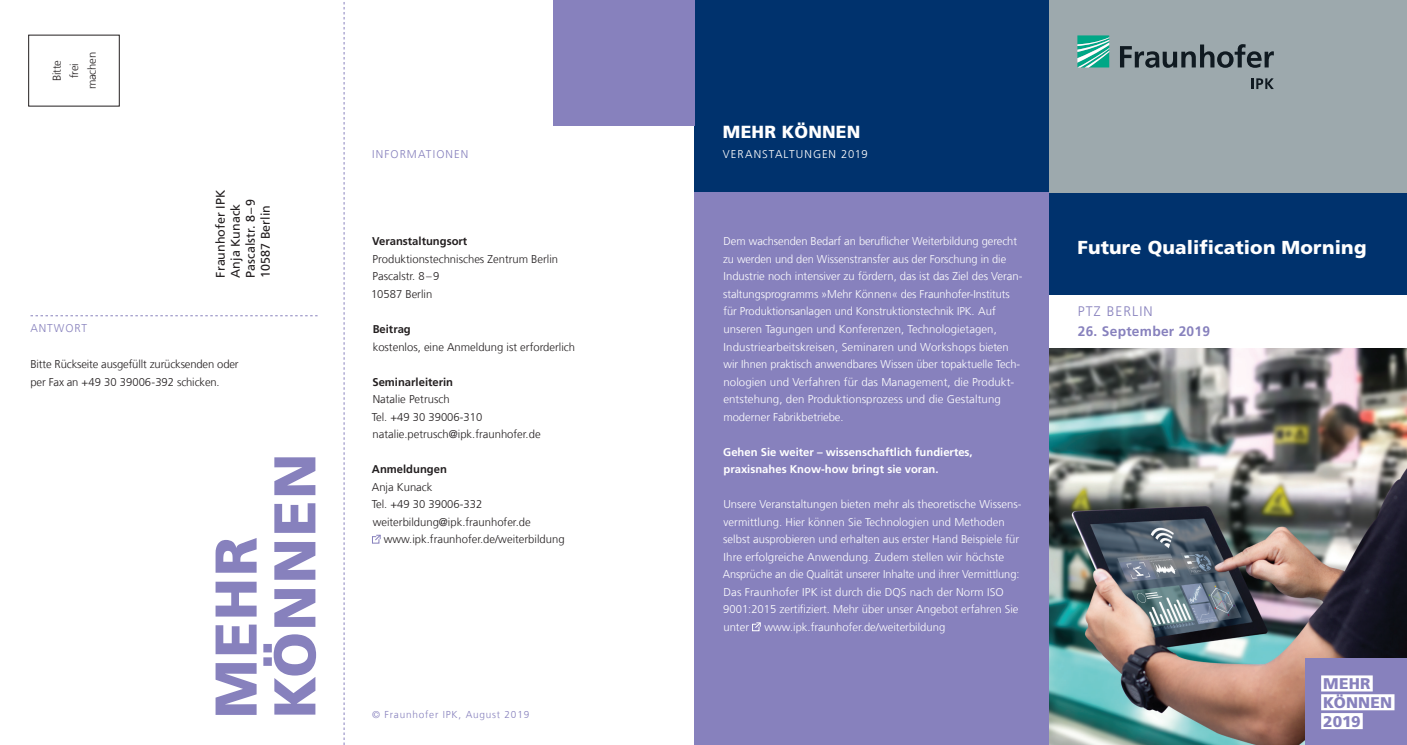
<style>
.page{position:relative;width:1407px;height:745px;background:#fff}
.page>*{position:absolute;margin:0;border:0;box-sizing:border-box;transform-origin:0 0}
.t1{font:900 58.75px/58.8px "Frutiger LT Com";letter-spacing:.02em;color:#8781bd}
.t2{font:900 18.75px "Frutiger LT Com";letter-spacing:.01em;color:#fff}
.t3{font:900 17.5px "Frutiger LT Com";letter-spacing:.01em;color:#fff}
.t4{font:900 15.5px/18.8px "Frutiger LT Com";letter-spacing:.015em;color:#8781bd}
.t5{font:700 13.75px "Frutiger LT Com";letter-spacing:.02em;color:#8781bd}
.t6{font:300 13.75px "Frutiger LT Com";letter-spacing:.08em;color:#8781bd}
.t7{font:12.5px/15px "Frutiger LT Com";color:#231f20}
.t8{font:300 11.25px/17.5px "Frutiger LT Com";color:#fff}
.t9{font:300 11.25px/17.5px "Frutiger LT Com";color:#231f20}
.t10{font:700 11.25px/17.5px "Frutiger LT Com";color:#fff}
.t11{font:700 11.25px "Frutiger LT Com";color:#231f20}
.t12{font:300 11.25px "Frutiger LT Com";letter-spacing:.085em;color:#fff}
.t13{font:300 11.25px "Frutiger LT Com";letter-spacing:.1em;color:#8781bd}
.t14{font:300 11.25px "Frutiger LT Com";letter-spacing:.08em;color:#8781bd}
.t15{font:300 10px "Frutiger LT Com";letter-spacing:.08em;color:#8781bd}
</style>
<div class="page">
<img style="left:1049px;top:348px;width:358px;height:396px">
<div style="left:1049px;top:99px;width:358px;height:234px;background:#00326d"></div>
<div style="left:694px;top:0;width:355px;height:193px;background:#00326d"></div>
<svg style="left:344px;top:2px;width:1px;height:742px"></svg>
<svg style="left:31px;top:315px;width:287px;height:1px"></svg>
<div style="left:1049px;top:0;width:358px;height:193px;background:#9da9ad"></div>
<svg style="left:1077px;top:35px;width:32px;height:32px"></svg>
<svg style="left:1120px;top:44px;width:154px;height:24px"></svg>
<svg style="left:1251px;top:78px;width:23px;height:11px"></svg>
<div style="left:694px;top:193px;width:355px;height:551px;background:#8781bd"></div>
<div style="left:28px;top:35px;width:92px;height:71px;border:1px solid #231f20"></div>
<svg style="left:372px;top:534px;width:9px;height:9px"></svg>
<svg style="left:752px;top:622px;width:9px;height:9px"></svg>
<div style="left:1049px;top:295px;width:358px;height:53px;background:#fff"></div>
<div style="left:1305px;top:658px;width:102px;height:86px;background:#8781bd"></div>
<div style="left:1321px;top:675px;width:51px;height:16px;background:#fff"></div>
<div style="left:1321px;top:693px;width:73px;height:16px;background:#fff"></div>
<div style="left:1321px;top:712px;width:41px;height:16px;background:#fff"></div>
<div style="left:553px;top:0;width:141px;height:126px;background:#8781bd"></div>
<p class="t9" style="left:48px;top:89px;width:39px;text-align:center;rotate:-90deg">Bitte frei machen</p>
<p class="t14" style="left:31px;top:322px;width:58px">Antwort</p>
<p class="t7" style="left:213px;top:277px;width:89px;rotate:-90deg">Fraunhofer IPK<br>Anja Kunack<br>Pascalstr. 8–9<br>10587 Berlin</p>
<p class="t9" style="left:31px;top:355px;width:210px">Bitte Rückseite ausgefüllt zurücksenden oder per Fax an +49 30 39006-392 schicken.</p>
<h1 class="t1" style="left:207px;top:718px;width:266px;rotate:-90deg">mehr können</h1>
<p class="t13" style="left:372px;top:148px;width:98px">informationen</p>
<p class="t11" style="left:372px;top:235px;width:97px">Veranstaltungsort</p>
<p class="t9" style="left:371px;top:250px;width:189px">Produktionstechnisches Zentrum Berlin<br>Pascalstr. 8–9<br>10587 Berlin</p>
<p class="t11" style="left:373px;top:322px;width:40px">Beitrag</p>
<p class="t9" style="left:373px;top:338px;width:204px">kostenlos, eine Anmeldung ist erforderlich</p>
<p class="t11" style="left:372px;top:375px;width:82px">Seminarleiterin</p>
<p class="t9" style="left:372px;top:390px;width:170px">Natalie Petrusch<br>Tel. +49 30 39006-310 natalie.petrusch@ipk.fraunhofer.de</p>
<p class="t11" style="left:372px;top:462px;width:77px">Anmeldungen</p>
<p class="t9" style="left:372px;top:478px;width:62px">Anja Kunack</p>
<p class="t9" style="left:372px;top:495px;width:112px">Tel. +49 30 39006-332</p>
<p class="t9" style="left:373px;top:513px;width:159px">weiterbildung@ipk.fraunhofer.de</p>
<p class="t9" style="left:384px;top:530px;width:182px">www.ipk.fraunhofer.de/weiterbildung</p>
<p class="t15" style="left:372px;top:708px;width:159px">© Fraunhofer IPK, August 2019</p>
<h3 class="t3" style="left:723px;top:122px;width:139px">Mehr Können</h3>
<p class="t12" style="left:723px;top:148px;width:146px">Veranstaltungen 2019</p>
<p class="t8" style="left:723px;top:233px;width:301px">Dem wachsenden Bedarf an beruflicher Weiterbildung gerecht zu werden und den Wissenstransfer aus der Forschung in die Industrie noch intensiver zu fördern, das ist das Ziel des Veran&shy;staltungsprogramms »Mehr Können« des Fraunhofer-Instituts für Produktionsanlagen und Konstruktionstechnik IPK. Auf unseren Tagungen und Konferenzen, Technologietagen, Industriearbeitskreisen, Seminaren und Workshops bieten wir Ihnen praktisch anwendbares Wissen über topaktuelle Tech&shy;nologien und Verfahren für das Management, die Produkt&shy;entstehung, den Produktionsprozess und die Gestaltung moderner Fabrikbetriebe.</p>
<p class="t10" style="left:723px;top:442px;width:251px">Gehen Sie weiter – wissenschaftlich fundiertes, praxisnahes Know-how bringt sie voran.</p>
<p class="t8" style="left:723px;top:495px;width:300px">U nsere Veranstaltungen bieten mehr als theoretische Wissens&shy;vermittlung. Hier können Sie Technologien und Methoden selbst ausprobieren und erhalten aus erster Hand Beispiele für Ihre erfolgreiche Anwendung. Zudem stellen wir höchste Ansprüche an die Qualität unserer Inhalte und ihrer Vermittlung:<br>Das Fraunhofer IPK ist durch die DQS nach der Norm ISO 9001:2015 zertifiziert. Mehr über unser Angebot erfahren Sie unter</p>
<p class="t8" style="left:764px;top:618px;width:182px">www.ipk.fraunhofer.de/weiterbildung</p>
<h2 class="t2" style="left:1077px;top:236px;width:291px">Future Qualification Morning</h2>
<p class="t6" style="left:1078px;top:303px;width:76px">PTZ Berlin</p>
<p class="t5" style="left:1078px;top:322px;width:134px">26. September 2019</p>
<h3 class="t4" style="left:1321px;top:673px;width:73px">Mehr<br>Können<br>2019</h3>
</div>
